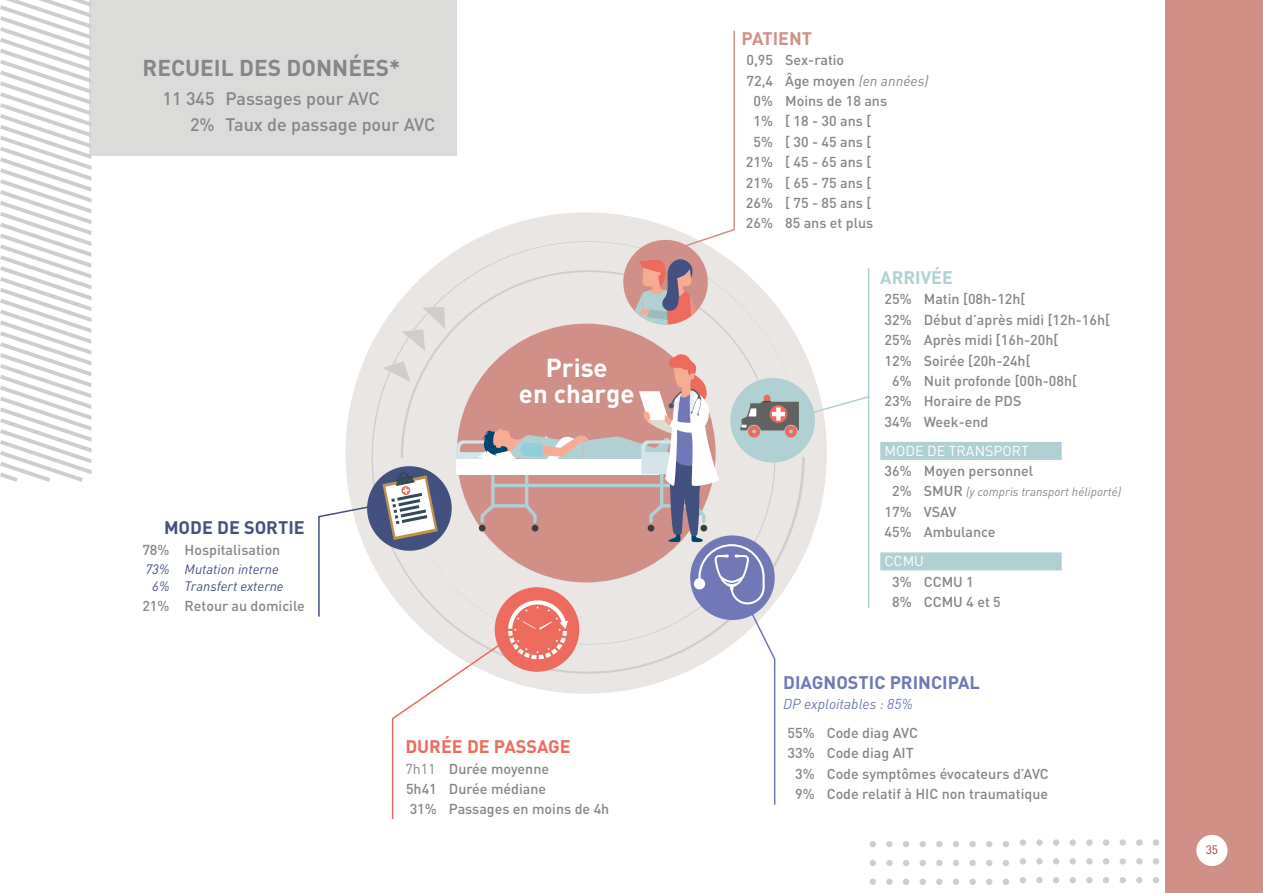
<style>
.page{position:relative;width:1263px;height:893px;background:#fff}
.page>*{position:absolute;margin:0;border:0;box-sizing:border-box;transform-origin:0 0}
.t1{font:700 25.8px/25.8px "DIN";color:#fff;text-align:center}
.t2{font:700 22.65px "DIN";color:#868686}
.t3{font:500 18px/25.7px "DIN";color:#868686}
.t4{font:700 18px "DIN";color:#6f78b6}
.t5{font:700 18px "DIN";color:#ed6a5c}
.t6{font:700 18px "DIN";color:#445180}
.t7{font:700 18px "DIN";color:#d09088}
.t8{font:700 18px "DIN";color:#b0d1d4}
.t9{font:500 14.25px/20.4px "DIN";color:#868686}
.t10{font:14.25px "DIN";color:#fff}
.t11{font:italic 14.25px "DIN";color:#6f78b6}
.t12{font:italic 13.5px/16.5px "DIN";color:#445180;text-align:center}
.t13{font:italic 12px "DIN";color:#868686}
.t14{font:12px "DIN";color:#9f3e46}
.s1{font-weight:400}
.s2{font-weight:400;font-style:italic}
.s3{font-weight:500;font-style:normal;font-size:14.25px}
</style>
<div class="page">
<div style="left:1165px;top:0;width:98px;height:893px;background:#d09088"></div>
<div style="left:89px;top:0;width:368px;height:155px;background:#dbdcda"></div>
<div style="left:345px;top:212px;width:482px;height:482px;background:#eae6e4;border-radius:50%"></div>
<div style="left:623px;top:240px;width:85px;height:84px;background:#d09088;border-radius:50%"></div>
<div style="left:730px;top:378px;width:85px;height:84px;background:#b0d1d3;border-radius:50%"></div>
<div style="left:367px;top:466px;width:85px;height:85px;background:#435180;border-radius:50%"></div>
<svg style="left:682px;top:30px;width:53px;height:219px"></svg>
<div style="left:880px;top:442px;width:182px;height:18px;background:#b0d1d4"></div>
<div style="left:880px;top:552px;width:182px;height:18px;background:#b0d1d4"></div>
<hr style="left:868px;top:268px;width:1px;height:340px;background:#b0d1d4">
<svg style="left:807px;top:395px;width:63px;height:20px"></svg>
<svg style="left:382px;top:256px;width:417px;height:563px"></svg>
<svg style="left:318px;top:505px;width:54px;height:112px"></svg>
<svg style="left:870px;top:841px;width:6px;height:6px"></svg>
<div style="left:886px;top:841px;width:7px;height:6px;background:#cfcecd;border-radius:50%"></div>
<svg style="left:903px;top:841px;width:6px;height:6px"></svg>
<div style="left:919px;top:841px;width:7px;height:6px;background:#cfcecd;border-radius:50%"></div>
<svg style="left:936px;top:841px;width:6px;height:6px"></svg>
<svg style="left:953px;top:841px;width:6px;height:6px"></svg>
<div style="left:969px;top:841px;width:7px;height:6px;background:#cfcecd;border-radius:50%"></div>
<svg style="left:986px;top:841px;width:6px;height:6px"></svg>
<svg style="left:1003px;top:841px;width:6px;height:6px"></svg>
<svg style="left:870px;top:860px;width:6px;height:6px"></svg>
<div style="left:886px;top:860px;width:7px;height:6px;background:#cfcecd;border-radius:50%"></div>
<svg style="left:903px;top:860px;width:6px;height:6px"></svg>
<div style="left:919px;top:860px;width:7px;height:6px;background:#cfcecd;border-radius:50%"></div>
<svg style="left:936px;top:860px;width:6px;height:6px"></svg>
<svg style="left:953px;top:860px;width:6px;height:6px"></svg>
<div style="left:969px;top:860px;width:7px;height:6px;background:#cfcecd;border-radius:50%"></div>
<svg style="left:986px;top:860px;width:6px;height:6px"></svg>
<svg style="left:1003px;top:860px;width:6px;height:6px"></svg>
<svg style="left:870px;top:879px;width:6px;height:6px"></svg>
<div style="left:886px;top:879px;width:7px;height:6px;background:#cfcecd;border-radius:50%"></div>
<svg style="left:903px;top:879px;width:6px;height:6px"></svg>
<div style="left:919px;top:879px;width:7px;height:6px;background:#cfcecd;border-radius:50%"></div>
<svg style="left:936px;top:879px;width:6px;height:6px"></svg>
<svg style="left:953px;top:879px;width:6px;height:6px"></svg>
<div style="left:969px;top:879px;width:7px;height:6px;background:#cfcecd;border-radius:50%"></div>
<svg style="left:986px;top:879px;width:6px;height:6px"></svg>
<svg style="left:1003px;top:879px;width:6px;height:6px"></svg>
<div style="left:1020px;top:839px;width:6px;height:7px;background:#cfcecd;border-radius:50%"></div>
<div style="left:1036px;top:839px;width:7px;height:7px;background:#cfcecd;border-radius:50%"></div>
<div style="left:1053px;top:839px;width:6px;height:7px;background:#cfcecd;border-radius:50%"></div>
<div style="left:1069px;top:839px;width:7px;height:7px;background:#cfcecd;border-radius:50%"></div>
<div style="left:1086px;top:839px;width:6px;height:7px;background:#cfcecd;border-radius:50%"></div>
<div style="left:1103px;top:839px;width:6px;height:7px;background:#cfcecd;border-radius:50%"></div>
<div style="left:1119px;top:839px;width:7px;height:7px;background:#cfcecd;border-radius:50%"></div>
<div style="left:1136px;top:839px;width:6px;height:7px;background:#cfcecd;border-radius:50%"></div>
<div style="left:1153px;top:839px;width:6px;height:7px;background:#cfcecd;border-radius:50%"></div>
<svg style="left:1020px;top:858px;width:6px;height:6px"></svg>
<div style="left:1036px;top:858px;width:7px;height:6px;background:#cfcecd;border-radius:50%"></div>
<svg style="left:1053px;top:858px;width:6px;height:6px"></svg>
<div style="left:1069px;top:858px;width:7px;height:6px;background:#cfcecd;border-radius:50%"></div>
<svg style="left:1086px;top:858px;width:6px;height:6px"></svg>
<svg style="left:1103px;top:858px;width:6px;height:6px"></svg>
<div style="left:1119px;top:858px;width:7px;height:6px;background:#cfcecd;border-radius:50%"></div>
<svg style="left:1136px;top:858px;width:6px;height:6px"></svg>
<svg style="left:1153px;top:858px;width:6px;height:6px"></svg>
<svg style="left:1020px;top:877px;width:6px;height:6px"></svg>
<div style="left:1036px;top:877px;width:7px;height:6px;background:#cfcecd;border-radius:50%"></div>
<svg style="left:1053px;top:877px;width:6px;height:6px"></svg>
<div style="left:1069px;top:877px;width:7px;height:6px;background:#cfcecd;border-radius:50%"></div>
<svg style="left:1086px;top:877px;width:6px;height:6px"></svg>
<svg style="left:1103px;top:877px;width:6px;height:6px"></svg>
<div style="left:1119px;top:877px;width:7px;height:6px;background:#cfcecd;border-radius:50%"></div>
<svg style="left:1136px;top:877px;width:6px;height:6px"></svg>
<svg style="left:1153px;top:877px;width:6px;height:6px"></svg>
<svg style="left:0;top:0;width:91px;height:482px"></svg>
<div style="left:1196px;top:835px;width:31px;height:31px;background:#fff;border-radius:50%"></div>
<h2 class="t2" style="left:142px;top:53px;width:259px">RECUEIL DES DONNÉES*</h2>
<p class="t3" style="left:163px;top:85px;width:54px;text-align:right">11 345<br>2%</p>
<p class="t3" style="left:225px;top:85px;width:212px">Passages pour AVC<br>Taux de passage pour AVC</p>
<p class="t6" style="left:164px;top:516px;width:142px">MODE DE SORTIE</p>
<p class="t9" style="left:142px;top:539px;width:140px">78% Hospitalisation</p>
<p class="t12" style="left:145px;top:561px;width:140px">73% Mutation interne<br>6% Transfert externe</p>
<p class="t9" style="left:142px;top:595px;width:164px">21% Retour au domicile</p>
<h1 class="t1" style="left:519px;top:354px;width:117px">Prise<br>en charge</h1>
<p class="t5" style="left:405px;top:735px;width:167px">DURÉE DE PASSAGE</p>
<p class="t9" style="left:405px;top:758px;width:205px"><span class="s1">7h11</span> Durée moyenne<br>5h41 Durée médiane<br>31% Passages en moins de 4h</p>
<p class="t7" style="left:742px;top:26px;width:72px">PATIENT</p>
<p class="t9" style="left:746px;top:49px;width:99px">0,95 Sex-ratio</p>
<p class="t9" style="left:746px;top:70px;width:184px">72,4 Âge moyen <span class="s2">(en années)</span></p>
<p class="t9" style="left:753px;top:90px;width:135px">0% Moins de 18 ans</p>
<p class="t9" style="left:753px;top:111px;width:119px">1% [ 18 - 30 ans [</p>
<p class="t9" style="left:753px;top:131px;width:119px">5% [ 30 - 45 ans [</p>
<p class="t9" style="left:746px;top:151px;width:127px">21% [ 45 - 65 ans [</p>
<p class="t9" style="left:746px;top:172px;width:127px">21% [ 65 - 75 ans [</p>
<p class="t9" style="left:746px;top:192px;width:127px">26% [ 75 - 85 ans [</p>
<p class="t9" style="left:746px;top:213px;width:129px">26% 85 ans et plus</p>
<p class="t8" style="left:880px;top:266px;width:74px">ARRIVÉE</p>
<p class="t9" style="left:884px;top:288px;width:142px">25% Matin [08h-12h[</p>
<p class="t9" style="left:884px;top:309px;width:227px">32% Début d’après midi [12h-16h[</p>
<p class="t9" style="left:884px;top:329px;width:175px">25% Après midi [16h-20h[</p>
<p class="t9" style="left:884px;top:350px;width:148px">12% Soirée [20h-24h[</p>
<p class="t9" style="left:892px;top:370px;width:186px">6% Nuit profonde [00h-08h[</p>
<p class="t9" style="left:884px;top:391px;width:138px">23% Horaire de PDS</p>
<p class="t9" style="left:884px;top:411px;width:105px">34% Week-end</p>
<p class="t10" style="left:884px;top:442px;width:146px">MODE DE TRANSPORT</p>
<p class="t9" style="left:884px;top:460px;width:150px">36% Moyen personnel</p>
<p class="t13" style="left:892px;top:485px;width:230px"><span class="s3">2% SMUR</span> (y compris transport héliporté)</p>
<p class="t9" style="left:884px;top:501px;width:112px">17% VSAV<br>45% Ambulance</p>
<p class="t10" style="left:884px;top:552px;width:41px">CCMU</p>
<p class="t9" style="left:892px;top:571px;width:110px">3% CCMU 1<br>8% CCMU 4 et 5</p>
<p class="t4" style="left:783px;top:670px;width:198px">DIAGNOSTIC PRINCIPAL</p>
<p class="t11" style="left:783px;top:695px;width:131px">DP exploitables : 85%</p>
<p class="t9" style="left:787px;top:722px;width:132px">55% Code diag AVC</p>
<p class="t9" style="left:787px;top:742px;width:128px">33% Code diag AIT</p>
<p class="t9" style="left:795px;top:763px;width:255px">3% Code symptômes évocateurs d’AVC</p>
<p class="t9" style="left:795px;top:783px;width:254px">9% Code relatif à HIC non traumatique</p>
<p class="t14" style="left:1206px;top:842px;width:14px">35</p>
</div>
